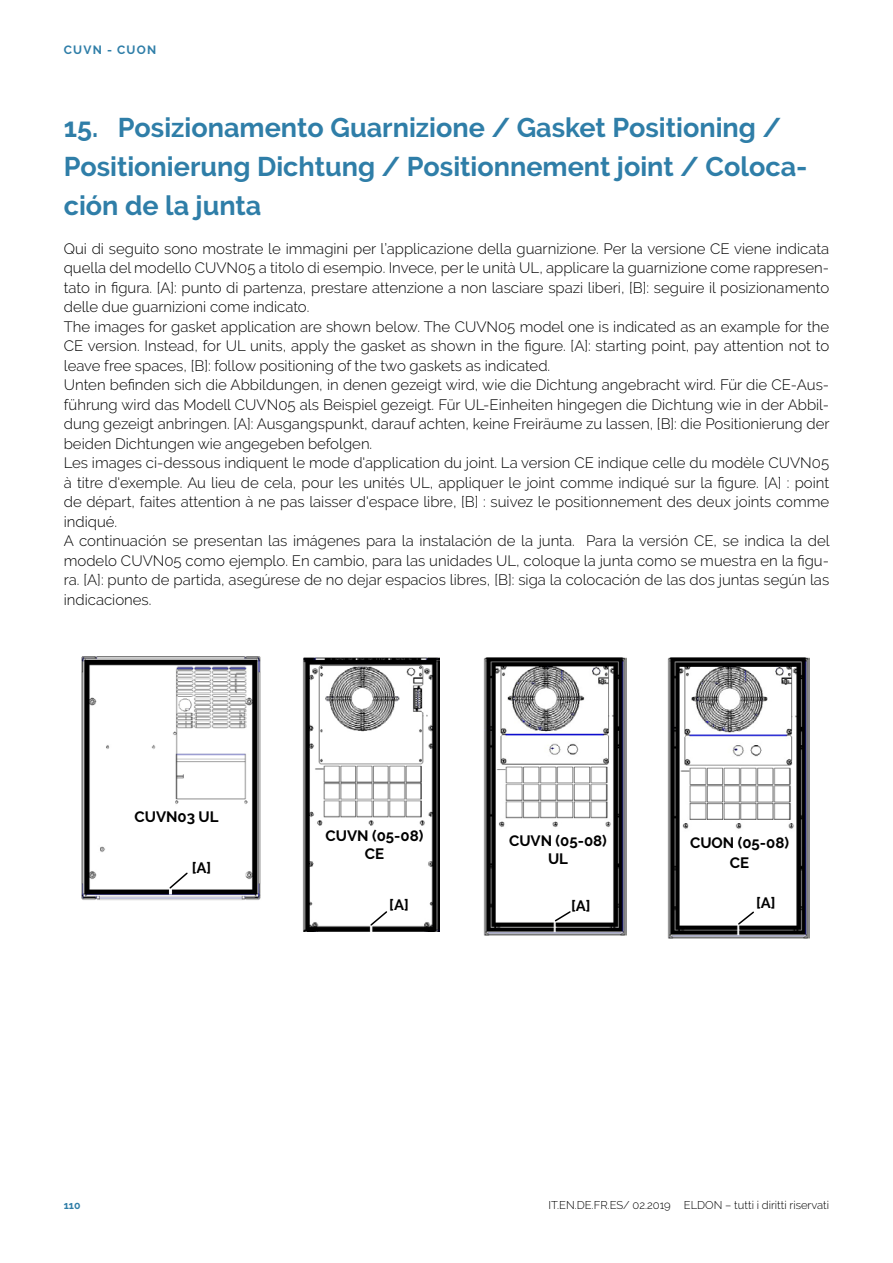
<style>
.page{position:relative;width:893px;height:1263px;background:#fff}
.page>*{position:absolute;margin:0;border:0;box-sizing:border-box;transform-origin:0 0}
.t1{font:700 27px/39px "Raleway";color:#2f7ea8}
.t2{font:300 15px/19.5px "Raleway";color:#000}
.t3{font:700 15px/18px "Raleway";color:#000;text-align:center}
.t4{font:700 12px "Raleway";letter-spacing:.1em;color:#2f7ea8}
.t5{font:300 11.25px "Raleway";color:#000}
.t6{font:700 10.5px "Raleway";color:#2f7ea8}
</style>
<div class="page">
<img style="left:81px;top:656px;width:180px;height:244px">
<img style="left:302px;top:657px;width:138px;height:275px">
<img style="left:484px;top:657px;width:142px;height:279px">
<img style="left:668px;top:657px;width:141px;height:282px">
<svg style="left:168px;top:871px;width:21px;height:19px"></svg>
<svg style="left:369px;top:910px;width:20px;height:17px"></svg>
<svg style="left:553px;top:910px;width:19px;height:13px"></svg>
<svg style="left:737px;top:910px;width:18px;height:16px"></svg>
<p class="t4" style="left:64px;top:43px;width:94px">CUVN - CUON</p>
<h1 class="t1" style="left:64px;top:108px;width:745px">15. Posizionamento Guarnizione / Gasket Positioning /<br>Positionierung Dichtung / Positionnement joint / Coloca&shy;ción de la junta</h1>
<p class="t2" style="left:64px;top:239px;width:767px">Qui di seguito sono mostrate le immagini per l’applicazione della guarnizione. Per la versione CE viene indicata quella del modello CUVN05 a titolo di esempio. Invece, per le unità UL, applicare la guarnizione come rappresen&shy;tato in figura. [A]: punto di partenza, prestare attenzione a non lasciare spazi liberi, [B]: seguire il posizionamento delle due guarnizioni come indicato.<br>The images for gasket application are shown below. The CUVN05 model one is indicated as an example for the CE version. Instead, for UL units, apply the gasket as shown in the figure. [A]: starting point, pay attention not to leave free spaces, [B]: follow positioning of the two gaskets as indicated.<br>Unten befinden sich die Abbildungen, in denen gezeigt wird, wie die Dichtung angebracht wird. Für die CE-Aus&shy;führung wird das Modell CUVN05 als Beispiel gezeigt. Für UL-Einheiten hingegen die Dichtung wie in der Abbil&shy;dung gezeigt anbringen. [A]: Ausgangspunkt, darauf achten, keine Freiräume zu lassen, [B]: die Positionierung der beiden Dichtungen wie angegeben befolgen.<br>Les images ci-dessous indiquent le mode d'application du joint. La version CE indique celle du modèle CUVN05 à titre d'exemple. Au lieu de cela, pour les unités UL, appliquer le joint comme indiqué sur la figure. [A] : point de départ, faites attention à ne pas laisser d'espace libre, [B] : suivez le positionnement des deux joints comme indiqué.<br>A continuación se presentan las imágenes para la instalación de la junta. Para la versión CE, se indica la del modelo CUVN05 como ejemplo. En cambio, para las unidades UL, coloque la junta como se muestra en la figu&shy;ra. [A]: punto de partida, asegúrese de no dejar espacios libres, [B]: siga la colocación de las dos juntas según las indicaciones.</p>
<p class="t3" style="left:134px;top:807px;width:86px">CUVN03 UL</p>
<p class="t3" style="left:192px;top:858px;width:21px">[A]</p>
<p class="t3" style="left:325px;top:826px;width:99px">CUVN (05-08)<br>CE</p>
<p class="t3" style="left:509px;top:832px;width:99px">CUVN (05-08)<br>UL</p>
<p class="t3" style="left:690px;top:833px;width:101px;line-height:19.5px">CUON (05-08)<br>CE</p>
<p class="t3" style="left:571px;top:897px;width:21px">[A]</p>
<p class="t3" style="left:756px;top:894px;width:21px">[A]</p>
<p class="t3" style="left:389px;top:896px;width:21px">[A]</p>
<p class="t6" style="left:64px;top:1200px;width:18px">110</p>
<p class="t5" style="left:549px;top:1199px;width:282px">IT.EN.DE.FR.ES/ 02.2019 ELDON – tutti i diritti riservati</p>
</div>
